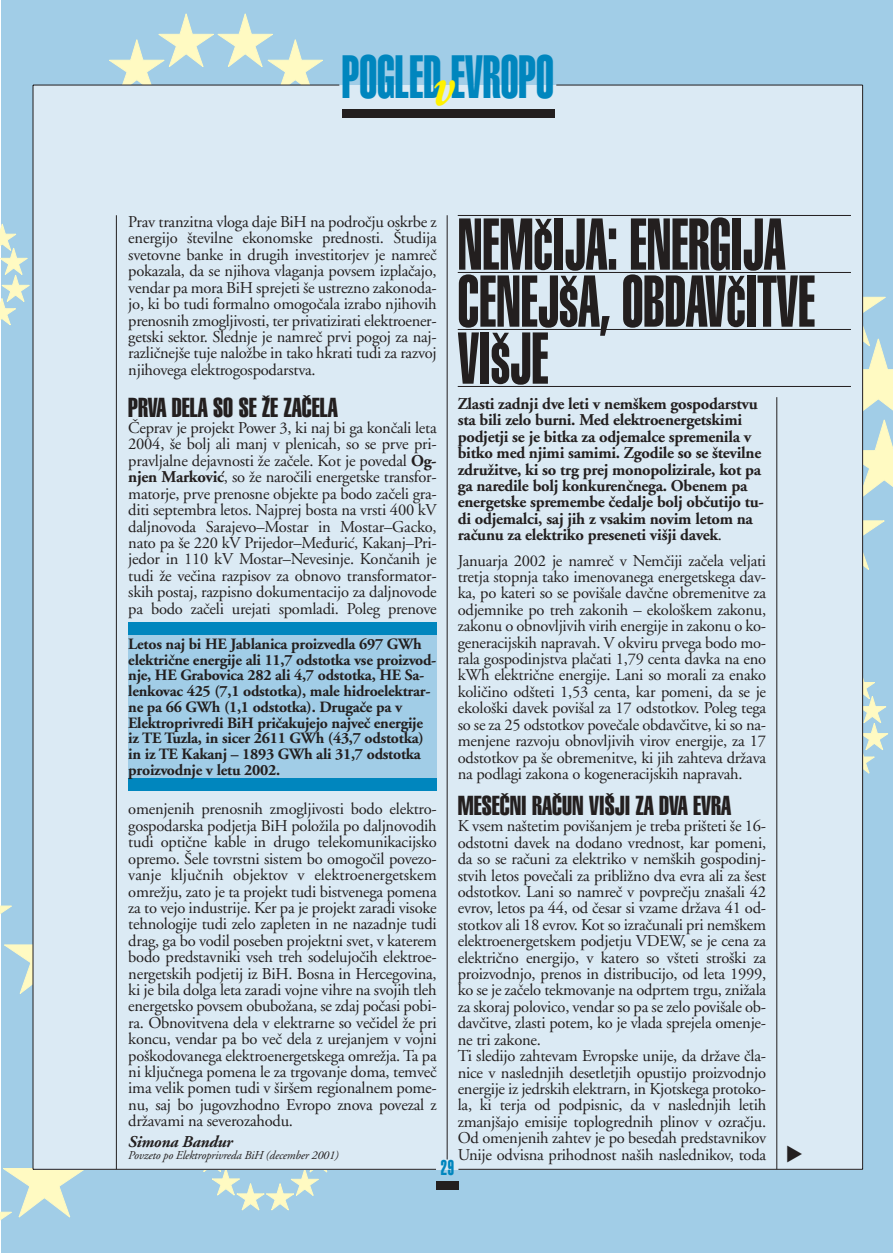
<style>
.page{position:relative;width:893px;height:1254px;background:#fff}
.page>*{position:absolute;margin:0;border:0;box-sizing:border-box;transform-origin:0 0}
.t1{font:72px/57px "Helvetica CE Extra Compressed";color:#231f1f;scale:.8 1}
.t2{font:60px "SS Helvetica Extra Compressed";color:#0086be;scale:.8 1}
.t3{font:italic 700 60px "SA Garamond";color:#fff200;scale:.8 1}
.t4{font:27px "Helvetica CE Extra Compressed";color:#231f1f}
.t5{font:21px "SS Helvetica Extra Compressed";color:#0086be;scale:.8 1}
.t6{font:16.5px/16.4px "SA Garamond";letter-spacing:-.015em;color:#231f1f;text-align:justify}
.t7{font:700 16.5px/16.4px "SA Garamond";letter-spacing:-.015em;color:#231f1f}
.t8{font:italic 700 16.5px "SA Garamond";letter-spacing:-.015em;color:#231f1f}
.t9{font:700 15.75px/15.8px "SA Garamond";letter-spacing:-.015em;color:#231f1f}
.t10{font:italic 12px "SA Garamond";letter-spacing:-.015em;color:#231f1f}
.s1{font-weight:700}
.s2{font-weight:400}
</style>
<div class="page">
<div style="left:1px;top:0;width:891px;height:1253px;background:#a1cde7"></div>
<svg style="left:1px;top:208px;width:31px;height:134px;background:#b4d6df"></svg>
<svg style="left:197px;top:1170px;width:137px;height:42px;background:#b3d5df"></svg>
<svg style="left:863px;top:657px;width:27px;height:133px;background:#b3d5de"></svg>
<svg style="left:81px;top:11px;width:271px;height:74px;background:#b2d4de"></svg>
<svg style="left:863px;top:225px;width:29px;height:390px;background:#bad8db"></svg>
<svg style="left:1px;top:873px;width:128px;height:380px;background:#abd0e1"></svg>
<div style="left:436px;top:1181px;width:22px;height:9px;background:#231f1f"></div>
<div style="left:33px;top:85px;width:829px;height:1084px;background:#dbeaf4"></div>
<hr style="left:447px;top:215px;width:1px;height:944px;background:#231f1f">
<hr style="left:116px;top:215px;width:1px;height:954px;background:#231f1f">
<hr style="left:776px;top:397px;width:1px;height:772px;background:#231f1f">
<div style="left:342px;top:109px;width:212px;height:8px;background:#231f1f"></div>
<hr style="left:556px;top:85px;width:306px;height:1px;background:#231f1f">
<hr style="left:862px;top:85px;width:1px;height:1084px;background:#231f1f">
<hr style="left:458px;top:1169px;width:404px;height:1px;background:#231f1f">
<hr style="left:33px;top:85px;width:1px;height:1084px;background:#231f1f">
<hr style="left:33px;top:85px;width:306px;height:1px;background:#231f1f">
<hr style="left:33px;top:1169px;width:403px;height:1px;background:#231f1f">
<hr style="left:458px;top:215px;width:392px;height:1px;background:#231f1f">
<hr style="left:458px;top:272px;width:392px;height:1px;background:#231f1f">
<hr style="left:458px;top:329px;width:392px;height:1px;background:#231f1f">
<hr style="left:458px;top:386px;width:392px;height:1px;background:#231f1f">
<div style="left:128px;top:623px;width:308px;height:168px;background:#a1cde7"></div>
<div style="left:128px;top:623px;width:308px;height:12px;background:#0086be"></div>
<div style="left:128px;top:778px;width:308px;height:13px;background:#0086be"></div>
<h2 class="t2" style="left:341px;top:54px;width:267px">POGLED EVROPO</h2>
<h2 class="t3" style="left:432px;top:62px;width:29px">v</h2>
<p class="t6" style="left:128px;top:215px;width:310px">Prav tranzitna vloga daje BiH na podro~ju oskrbe z energijo {tevilne ekonomske prednosti. [tudija svetovne banke in drugih investitorjev je namre~ pokazala, da se njihova vlaganja povsem izpla~ajo, vendar pa mora BiH sprejeti {e ustrezno zakonoda&shy;jo, ki bo tudi formalno omogo~ala izrabo njihovih prenosnih zmogljivosti, ter privatizirati elektroener&shy;getski sektor. Slednje je namre~ prvi pogoj za naj&shy;razli~nej{e tuje nalo`be in tako hkrati tudi za razvoj njihovega elektrogospodarstva.</p>
<h3 class="t4" style="left:128px;top:397px;width:211px">PRVA DELA SO SE @E ZA^ELA</h3>
<p class="t6" style="left:128px;top:421px;width:310px">^eprav je projekt Power 3, ki naj bi ga kon~ali leta 2004, {e bolj ali manj v plenicah, so se prve pri&shy;pravljalne dejavnosti `e za~ele. Kot je povedal <span class="s1">Og&shy;njen Markovi}</span>, so `e naro~ili energetske transfor&shy;matorje, prve prenosne objekte pa bodo za~eli gra&shy;diti septembra letos. Najprej bosta na vrsti 400 kV daljnovoda Sarajevo–Mostar in Mostar–Gacko, nato pa {e 220 kV Prijedor–Me|uri}, Kakanj–Pri&shy;jedor in 110 kV Mostar–Nevesinje. Kon~anih je tudi `e ve~ina razpisov za obnovo transformator&shy;skih postaj, razpisno dokumentacijo za daljnovode pa bodo za~eli urejati spomladi. Poleg prenove</p>
<h1 class="t1" style="left:458px;top:220px;width:448px">NEM~IJA: ENERGIJA<br>CENEJ{A, OBDAV~ITVE<br>VI{JE</h1>
<p class="t7" style="left:457px;top:397px;width:308px">Zlasti zadnji dve leti v nem{kem gospodarstvu sta bili zelo burni. Med elektroenergetskimi podjetji se je bitka za odjemalce spremenila v bitko med njimi samimi. Zgodile so se {tevilne zdru`itve, ki so trg prej monopolizirale, kot pa ga naredile bolj konkuren~nega. Obenem pa energetske spremembe ~edalje bolj ob~utijo tu&shy;di odjemalci, saj jih z vsakim novim letom na ra~unu za elektriko preseneti vi{ji davek<span class="s2">.</span></p>
<p class="t6" style="left:457px;top:554px;width:310px">Januarja 2002 je namre~ v Nem~iji za~ela veljati tretja stopnja tako imenovanega energetskega dav&shy;ka, po kateri so se povi{ale dav~ne obremenitve za odjemnike po treh zakonih – ekolo{kem zakonu, zakonu o obnovljivih virih energije in zakonu o ko&shy;generacijskih napravah. V okviru prvega bodo mo&shy;rala gospodinjstva pla~ati 1,79 centa davka na eno kWh elektri~ne energije. Lani so morali za enako koli~ino od{teti 1,53 centa, kar pomeni, da se je ekolo{ki davek povi{al za 17 odstotkov. Poleg tega so se za 25 odstotkov pove~ale obdav~itve, ki so na&shy;menjene razvoju obnovljivih virov energije, za 17 odstotkov pa {e obremenitve, ki jih zahteva dr`ava na podlagi zakona o kogeneracijskih napravah.</p>
<h3 class="t4" style="left:458px;top:796px;width:275px">MESE^NI RA^UN VI[JI ZA DVA EVRA</h3>
<p class="t6" style="left:458px;top:819px;width:310px;text-align:left">K vsem na{tetim povi{anjem je treba pri{teti {e 16- odstotni davek na dodano vrednost, kar pomeni, da so se ra~uni za elektriko v nem{kih gospodinj&shy;stvih letos pove~ali za pribli`no dva evra ali za {est odstotkov. Lani so namre~ v povpre~ju zna{ali 42 evrov, letos pa 44, od ~esar si vzame dr`ava 41 od&shy;stotkov ali 18 evrov. Kot so izra~unali pri nem{kem elektroenergetskem podjetju VDEW, se je cena za elektri~no energijo, v katero so v{teti stro{ki za proizvodnjo, prenos in distribucijo, od leta 1999, ko se je za~elo tekmovanje na odprtem trgu, zni`ala za skoraj polovico, vendar so pa se zelo povi{ale ob&shy;dav~itve, zlasti potem, ko je vlada sprejela omenje&shy;ne tri zakone.<br>Ti sledijo zahtevam Evropske unije, da dr`ave ~la&shy;nice v naslednjih desetletjih opustijo proizvodnjo energije iz jedrskih elektrarn, in Kjotskega protoko&shy;la, ki terja od podpisnic, da v naslednjih letih zmanj{ajo emisije toplogrednih plinov v ozra~ju.<br>Od omenjenih zahtev je po besedah predstavnikov Unije odvisna prihodnost na{ih naslednikov, toda</p>
<p class="t9" style="left:128px;top:637px;width:309px">Letos naj bi HE Jablanica proizvedla 697 GWh elektri~ne energije ali 11,7 odstotka vse proizvod&shy;nje, HE Grabovica 282 ali 4,7 odstotka, HE Sa&shy;lenkovac 425 (7,1 odstotka), male hidroelektrar&shy;ne pa 66 GWh (1,1 odstotka). Druga~e pa v Elektroprivredi BiH pri~akujejo najve~ energije iz TE Tuzla, in sicer 2611 GWh (43,7 odstotka) in iz TE Kakanj – 1893 GWh ali 31,7 odstotka proizvodnje v letu 2002.</p>
<p class="t6" style="left:128px;top:803px;width:310px">omenjenih prenosnih zmogljivosti bodo elektro&shy;gospodarska podjetja BiH polo`ila po daljnovodih tudi opti~ne kable in drugo telekomunikacijsko opremo. [ele tovrstni sistem bo omogo~il povezo&shy;vanje klju~nih objektov v elektroenergetskem omre`ju, zato je ta projekt tudi bistvenega pomena za to vejo industrije. Ker pa je projekt zaradi visoke tehnologije tudi zelo zapleten in ne nazadnje tudi drag, ga bo vodil poseben projektni svet, v katerem bodo predstavniki vseh treh sodelujo~ih elektroe&shy;nergetskih podjetij iz BiH. Bosna in Hercegovina, ki je bila dolga leta zaradi vojne vihre na svojih tleh energetsko povsem obubo`ana, se zdaj po~asi pobi&shy;ra. Obnovitvena dela v elektrarne so ve~idel `e pri koncu, vendar pa bo ve~ dela z urejanjem v vojni po{kodovanega elektroenergetskega omre`ja. Ta pa ni klju~nega pomena le za trgovanje doma, temve~ ima velik pomen tudi v {ir{em regionalnem pome&shy;nu, saj bo jugovzhodno Evropo znova povezal z dr`avami na severozahodu.</p>
<p class="t8" style="left:128px;top:1135px;width:106px">Simona Bandur</p>
<p class="t10" style="left:128px;top:1151px;width:212px">Povzeto po Elektroprivreda BiH (december 2001)</p>
<p class="t5" style="left:441px;top:1160px;width:18px">29</p>
</div>
